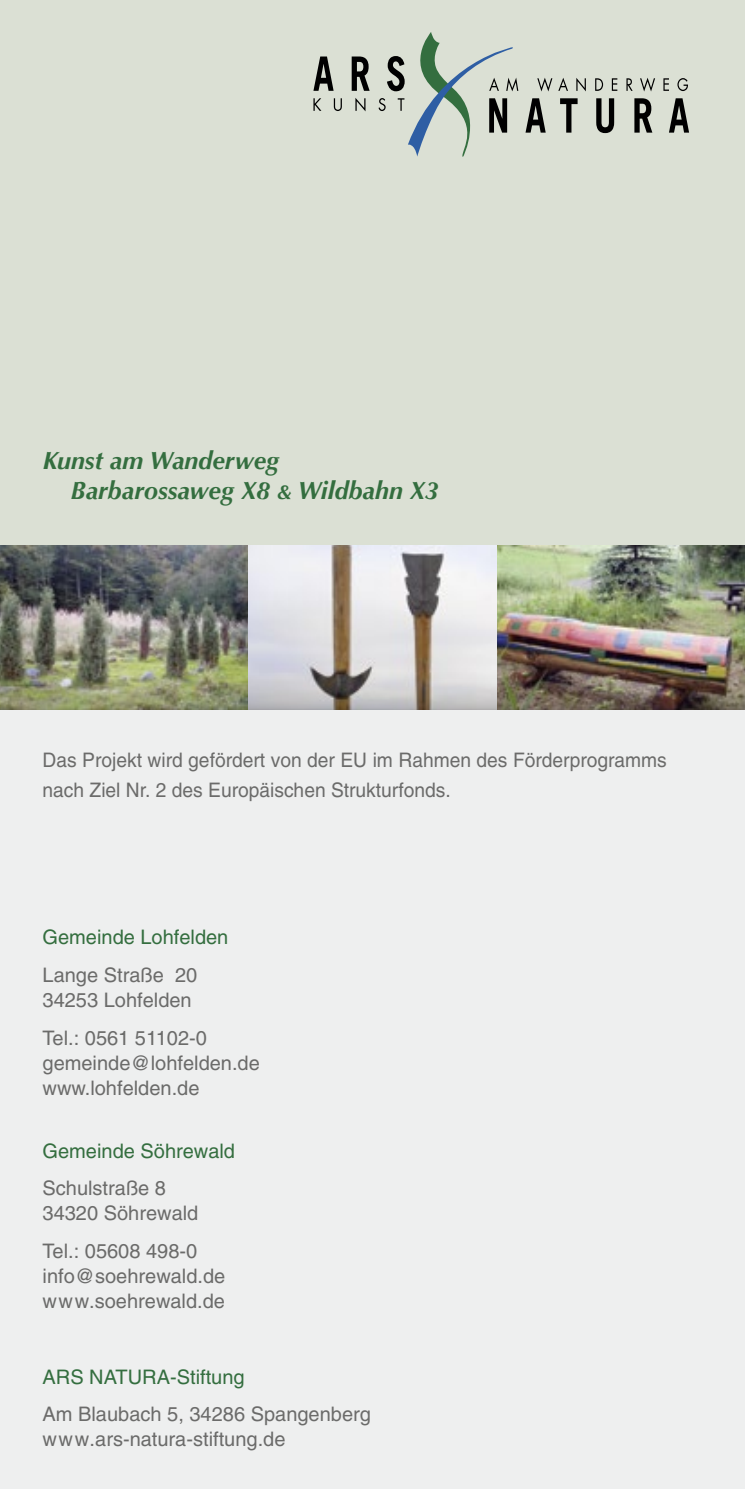
<style>
.page{position:relative;width:745px;height:1489px;background:#fff}
.page>*{position:absolute;margin:0;border:0;box-sizing:border-box;transform-origin:0 0}
.t1{font:italic 700 25px/30px "Optima";color:#346e3f}
.t2{font:20px/25px "Helvetica";color:#6b6b6a}
.t3{font:20px/30px "Helvetica";color:#6b6b6a;scale:.96 1}
.t4{font:20px "Helvetica";color:#346e3f}
.s1{font-size:20px}
</style>
<div class="page">
<div style="left:0;top:0;width:744px;height:1488px;background:#eeefef"></div>
<div style="left:0;top:0;width:744px;height:621px;background:#dbe0d4"></div>
<svg style="left:313px;top:56px;width:20px;height:35px"></svg>
<svg style="left:351px;top:56px;width:18px;height:35px"></svg>
<svg style="left:537px;top:78px;width:15px;height:13px"></svg>
<svg style="left:558px;top:78px;width:9px;height:13px"></svg>
<svg style="left:576px;top:78px;width:9px;height:13px"></svg>
<svg style="left:595px;top:78px;width:7px;height:13px"></svg>
<svg style="left:611px;top:78px;width:6px;height:13px"></svg>
<svg style="left:626px;top:78px;width:6px;height:13px"></svg>
<svg style="left:640px;top:78px;width:14px;height:13px"></svg>
<svg style="left:663px;top:78px;width:5px;height:13px"></svg>
<svg style="left:677px;top:78px;width:10px;height:13px"></svg>
<svg style="left:313px;top:98px;width:8px;height:13px"></svg>
<svg style="left:333px;top:98px;width:8px;height:13px"></svg>
<svg style="left:355px;top:98px;width:10px;height:13px"></svg>
<svg style="left:525px;top:98px;width:20px;height:35px"></svg>
<svg style="left:560px;top:98px;width:17px;height:35px"></svg>
<svg style="left:596px;top:98px;width:17px;height:35px"></svg>
<svg style="left:634px;top:98px;width:18px;height:35px"></svg>
<svg style="left:669px;top:98px;width:19px;height:35px"></svg>
<svg style="left:378px;top:32px;width:140px;height:125px"></svg>
<img style="left:0;top:546px;width:248px;height:120px">
<img style="left:496px;top:546px;width:248px;height:120px">
<svg style="left:248px;top:546px;width:248px;height:120px"></svg>
<img style="left:0;top:666px;width:744px;height:43px">
<p class="t1" style="left:70px;top:446px;width:370px;text-indent:-28px">Kunst am Wanderweg<br>Barbarossaweg X8 <span class="s1">&amp;</span> Wildbahn X3</p>
<p class="t3" style="left:43px;top:745px;width:651px">Das Projekt wird gefördert von der EU im Rahmen des Förderprogramms nach Ziel Nr. 2 des Europäischen Strukturfonds.</p>
<p class="t4" style="left:43px;top:925px;width:187px">Gemeinde Lohfelden</p>
<p class="t2" style="left:43px;top:962px;width:156px">Lange Straße 20<br>34253 Lohfelden</p>
<p class="t2" style="left:43px;top:1025px;width:219px">Tel.: 0561 51102-0 gemeinde@lohfelden.de www.lohfelden.de</p>
<p class="t4" style="left:43px;top:1138px;width:194px">Gemeinde Söhrewald</p>
<p class="t2" style="left:43px;top:1175px;width:157px">Schulstraße 8<br>34320 Söhrewald</p>
<p class="t2" style="left:43px;top:1238px;width:184px">Tel.: 05608 498-0 info@soehrewald.de www.soehrewald.de</p>
<p class="t4" style="left:43px;top:1364px;width:203px">ARS NATURA-Stiftung</p>
<p class="t2" style="left:43px;top:1401px;width:329px">Am Blaubach 5, 34286 Spangenberg www.ars-natura-stiftung.de</p>
</div>
